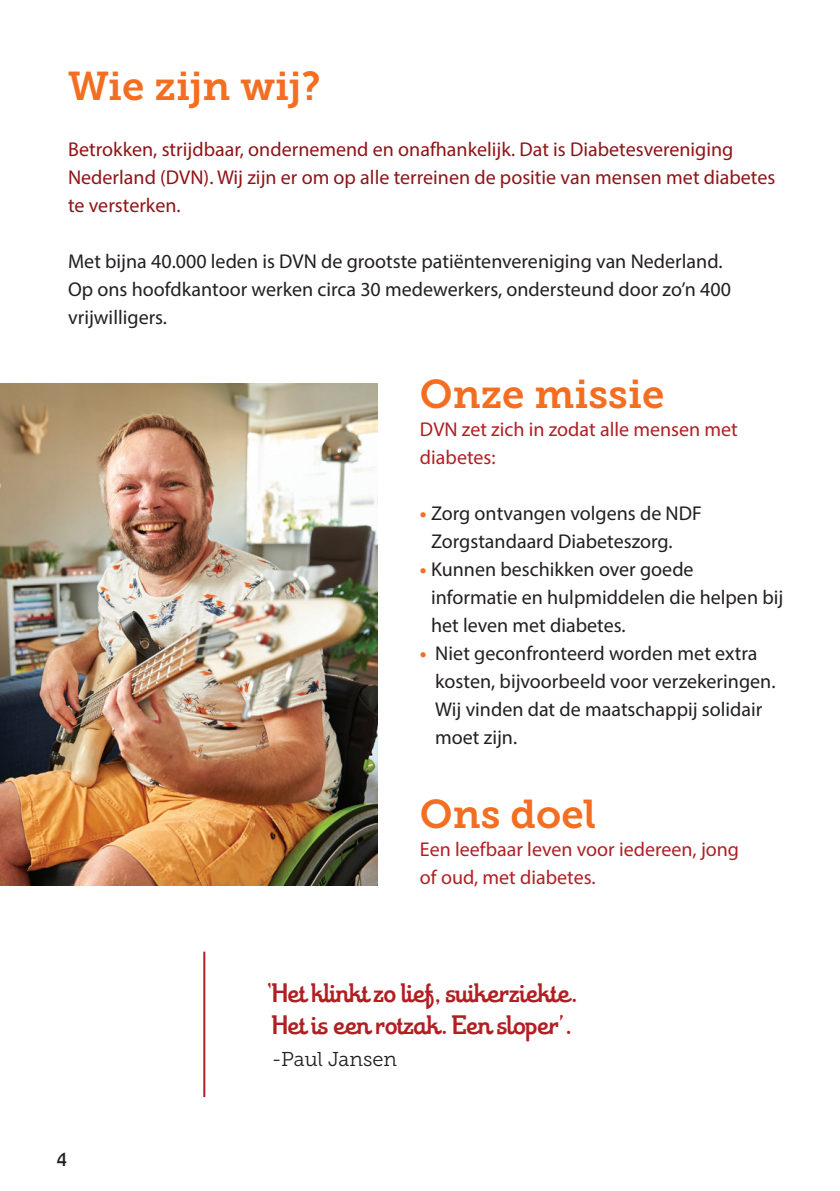
<style>
.page{position:relative;width:840px;height:1191px;background:#fff}
.page>*{position:absolute;margin:0;border:0;box-sizing:border-box;transform-origin:0 0}
.t1{font:40px "Museo Slab 700";color:#f36e21}
.t2{font:26px/32px "Theorem W00";color:#b01f23}
.t3{font:20px/28px "Myriad Pro";color:#231f20}
.t4{font:20px/28px "Myriad Pro";color:#8f1417}
.t5{font:20px/28px "Myriad Pro";color:#b01f23}
.t6{font:20px "Museo Slab 300";letter-spacing:-.005em;color:#231f20}
.t7{font:18px "Theorem W00";color:#231f20}
.s1{font-weight:700;color:#f36e21}
</style>
<div class="page">
<img style="left:0;top:383px;width:377px;height:502px">
<hr style="left:203px;top:951px;width:2px;height:146px;background:#b01f23">
<h1 class="t1" style="left:68px;top:63px;width:254px">Wie zijn wij?</h1>
<p class="t4" style="left:68px;top:135px;width:708px">Betrokken, strijdbaar, ondernemend en onafhankelijk. Dat is Diabetesvereniging<br>Nederland (DVN). Wij zijn er om op alle terreinen de positie van mensen met diabetes te versterken.</p>
<p class="t3" style="left:68px;top:247px;width:664px">Met bijna 40.000 leden is DVN de grootste patiëntenvereniging van Nederland.<br>Op ons hoofdkantoor werken circa 30 medewerkers, ondersteund door zo’n 400 vrijwilligers.</p>
<h1 class="t1" style="left:420px;top:371px;width:246px">Onze missie</h1>
<p class="t5" style="left:420px;top:415px;width:319px">DVN zet zich in zodat alle mensen met diabetes:</p>
<p class="t3" style="left:431px;top:499px;width:272px;text-indent:-11px"><span class="s1">•</span> Zorg ontvangen volgens de NDF<br>Zorgstandaard Diabeteszorg.</p>
<p class="t3" style="left:431px;top:555px;width:353px;text-indent:-11px"><span class="s1">•</span> Kunnen beschikken over goede informatie en hulpmiddelen die helpen bij het leven met diabetes.</p>
<p class="t3" style="left:435px;top:639px;width:341px;text-indent:-15px"><span class="s1">•</span> Niet geconfronteerd worden met extra kosten, bijvoorbeeld voor verzekeringen.<br>Wij vinden dat de maatschappij solidair moet zijn.</p>
<h1 class="t1" style="left:420px;top:791px;width:177px">Ons doel</h1>
<p class="t5" style="left:420px;top:835px;width:320px">Een leefbaar leven voor iedereen, jong of oud, met diabetes.</p>
<p class="t7" style="left:57px;top:1149px;width:11px">4</p>
<h2 class="t2" style="left:266px;top:977px;width:311px">‘Het klinkt zo lief, suikerziekte.<br>Het is een rotzak. Een sloper’.</h2>
<p class="t6" style="left:272px;top:1048px;width:127px">-Paul Jansen</p>
</div>
